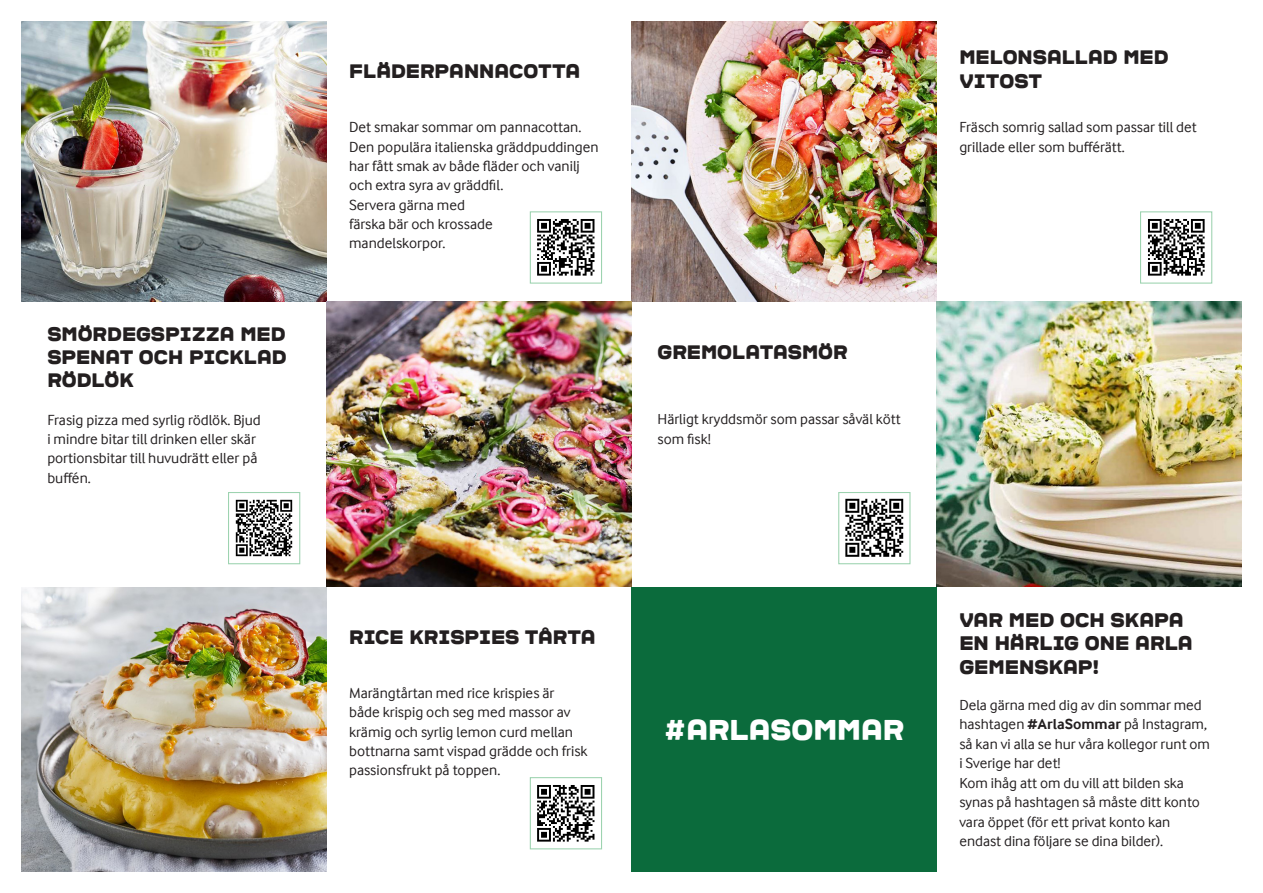
<style>
.page{position:relative;width:1263px;height:893px;background:#fff}
.page>*{position:absolute;margin:0;border:0;box-sizing:border-box;transform-origin:0 0}
.t1{font:28.5px "ARLASTRONG";color:#fff}
.t2{font:19.5px/23.4px "ARLASTRONG";color:#231f20}
.t3{font:19.35px "ARLASTRONG";color:#231f20}
.Paragraph_Style_1{font:15px/19.4px "Arla Inter Face W";color:#231f20}
.s1{font-weight:700}
</style>
<div class="page">
<img style="left:21px;top:21px;width:305px;height:281px">
<img style="left:631px;top:21px;width:305px;height:281px">
<img style="left:326px;top:302px;width:305px;height:285px">
<img style="left:936px;top:302px;width:306px;height:285px">
<img style="left:21px;top:587px;width:305px;height:285px">
<div style="left:631px;top:587px;width:305px;height:285px;background:#0b6b3c"></div>
<img style="left:537px;top:219px;width:58px;height:57px">
<div style="left:530px;top:211px;width:72px;height:73px;border:1px solid #9dd3b0"></div>
<img style="left:1148px;top:219px;width:57px;height:57px">
<div style="left:1140px;top:211px;width:72px;height:73px;border:1px solid #9dd3b0"></div>
<img style="left:537px;top:785px;width:58px;height:57px">
<div style="left:530px;top:777px;width:72px;height:72px;border:1px solid #9dd3b0"></div>
<img style="left:235px;top:499px;width:58px;height:58px">
<div style="left:228px;top:492px;width:72px;height:72px;border:1px solid #9dd3b0"></div>
<img style="left:845px;top:498px;width:59px;height:59px">
<div style="left:838px;top:492px;width:72px;height:72px;border:1px solid #9dd3b0"></div>
<p class="t3" style="left:349px;top:62px;width:233px">FLÄDERPANNACOTTA</p>
<p class="t3" style="left:47px;top:324px;width:61px">SMÖRDEGSP</p>
<p class="t3" style="left:180px;top:324px;width:77px">IZZA MED</p>
<p class="t3" style="left:47px;top:348px;width:16px">SPENAT</p>
<p class="t3" style="left:139px;top:348px;width:16px">OCH</p>
<p class="t3" style="left:189px;top:348px;width:42px">PICKLAD</p>
<p class="t3" style="left:47px;top:371px;width:86px">RÖDLÖK</p>
<p class="Paragraph_Style_1" style="left:349px;top:117px;width:251px">Det smakar sommar om pannacottan.<br>Den populära italienska gräddpuddingen har fått smak av både fläder och vanilj och extra syra av gräddfil.</p>
<p class="Paragraph_Style_1" style="left:349px;top:195px;width:117px">Servera gärna med</p>
<p class="Paragraph_Style_1" style="left:349px;top:214px;width:145px">färska bär och krossade</p>
<p class="Paragraph_Style_1" style="left:349px;top:234px;width:98px">mandelskorpor.</p>
<p class="t3" style="left:657px;top:342px;width:192px">GREMOLATASMÖR</p>
<p class="Paragraph_Style_1" style="left:47px;top:410px;width:215px">Frasig pizza med syrlig rödlök. Bjud i mindre bitar till drinken eller skär portionsbitar till huvudrätt eller på buffén.</p>
<p class="Paragraph_Style_1" style="left:657px;top:410px;width:245px">Härligt kryddsmör som passar såväl kött som fisk!</p>
<p class="t3" style="left:349px;top:627px;width:191px">RICE KRISPIES TÅRTA</p>
<p class="Paragraph_Style_1" style="left:349px;top:683px;width:240px">Marängtårtan med rice krispies är både krispig och seg med massor av krämig och syrlig lemon curd mellan bottnarna samt vispad grädde och frisk passionsfrukt på toppen.</p>
<p class="t1" style="left:664px;top:716px;width:242px">#ARLASOMMAR</p>
<p class="t3" style="left:959px;top:48px;width:211px">MELONSALLAD MED</p>
<p class="t3" style="left:959px;top:71px;width:84px">VITOST</p>
<p class="Paragraph_Style_1" style="left:959px;top:117px;width:239px">Fräsch somrig sallad som passar till det grillade eller som bufférätt.</p>
<p class="t2" style="left:959px;top:609px;width:235px">VAR MED OCH SKAPA<br>EN HÄRLIG ONE ARLA<br>GEMENSKAP!</p>
<p class="Paragraph_Style_1" style="left:959px;top:695px;width:252px">Dela gärna med dig av din sommar med hashtagen <span class="s1">#ArlaSommar</span> på Instagram, så kan vi alla se hur våra kollegor runt om i Sverige har det!</p>
<p class="Paragraph_Style_1" style="left:959px;top:773px;width:242px">Kom ihåg att om du vill att bilden ska synas på hashtagen så måste ditt konto vara öppet (för ett privat konto kan endast dina följare se dina bilder).</p>
</div>
